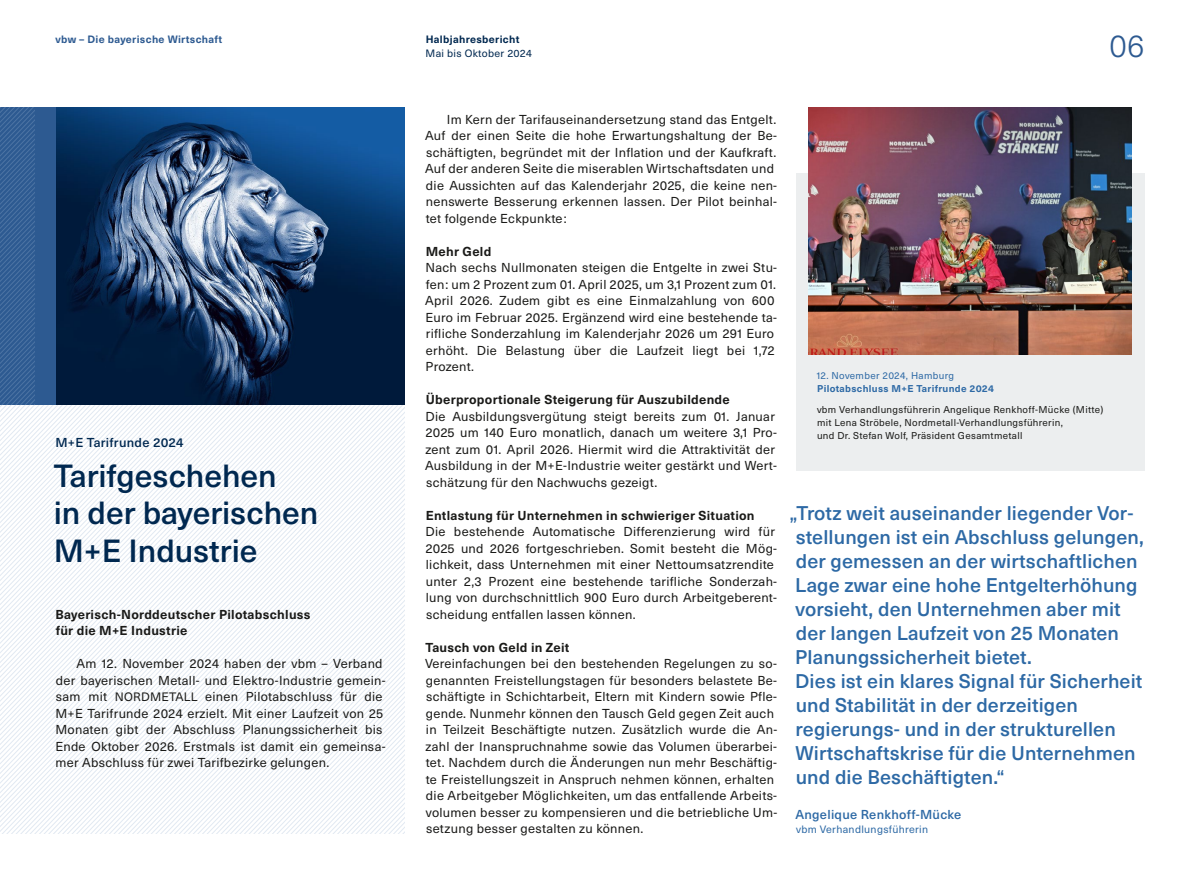
<style>
.page{position:relative;width:1200px;height:893px;background:#fff}
.page>*{position:absolute;margin:0;border:0;box-sizing:border-box;transform-origin:0 0}
.t1{font:500 31.5px/37.5px "Neue Haas Unica Pro";color:#002850}
.t2{font:300 31.5px "Neue Haas Unica Pro";color:#2d5a91}
.t3{font:500 19.5px/24px "Neue Haas Unica Pro";letter-spacing:.005em;color:#2d69a5}
.t4{font:12.75px/16.5px "Neue Haas Unica Pro";letter-spacing:.02em;color:#1a1a18}
.t5{font:700 12.75px/16.5px "Neue Haas Unica Pro";letter-spacing:.02em;color:#1a1a18}
.t6{font:500 12.75px "Neue Haas Unica Pro";letter-spacing:.02em;color:#2d69a5}
.t7{font:500 12.75px "Neue Haas Unica Pro";letter-spacing:.02em;color:#002850}
.t8{font:700 10.5px "Neue Haas Unica Pro";letter-spacing:.03em;color:#2d5a91}
.t9{font:10.5px "Neue Haas Unica Pro";letter-spacing:.03em;color:#2d69a5}
.t10{font:700 10.5px "Neue Haas Unica Pro";letter-spacing:.03em;color:#002850}
.t11{font:10.5px "Neue Haas Unica Pro";letter-spacing:.03em;color:#002850}
.t12{font:9.75px/13.2px "Neue Haas Unica Pro";letter-spacing:.035em;color:#1a1a18}
.t13{font:700 9.75px "Neue Haas Unica Pro";letter-spacing:.035em;color:#2d69a5}
.t14{font:9.75px "Neue Haas Unica Pro";letter-spacing:.035em;color:#2d69a5}
.s1{font-size:12px}
</style>
<div class="page">
<svg style="left:158px;top:404px;width:5px;height:429px"></svg>
<svg style="left:163px;top:404px;width:5px;height:429px"></svg>
<svg style="left:172px;top:404px;width:5px;height:429px"></svg>
<svg style="left:177px;top:404px;width:5px;height:429px"></svg>
<svg style="left:186px;top:404px;width:5px;height:429px"></svg>
<svg style="left:191px;top:404px;width:5px;height:429px"></svg>
<svg style="left:200px;top:404px;width:5px;height:429px"></svg>
<svg style="left:205px;top:404px;width:5px;height:429px"></svg>
<svg style="left:210px;top:404px;width:4px;height:429px"></svg>
<svg style="left:214px;top:404px;width:5px;height:429px"></svg>
<svg style="left:219px;top:404px;width:5px;height:429px"></svg>
<svg style="left:224px;top:404px;width:4px;height:429px"></svg>
<svg style="left:228px;top:404px;width:5px;height:429px"></svg>
<svg style="left:233px;top:404px;width:5px;height:429px"></svg>
<svg style="left:238px;top:404px;width:4px;height:429px"></svg>
<svg style="left:242px;top:404px;width:5px;height:429px"></svg>
<svg style="left:247px;top:404px;width:5px;height:429px"></svg>
<svg style="left:252px;top:404px;width:4px;height:429px"></svg>
<svg style="left:256px;top:404px;width:5px;height:429px"></svg>
<svg style="left:261px;top:404px;width:5px;height:429px"></svg>
<svg style="left:266px;top:404px;width:4px;height:429px"></svg>
<svg style="left:270px;top:404px;width:5px;height:429px"></svg>
<svg style="left:275px;top:404px;width:5px;height:429px"></svg>
<svg style="left:280px;top:404px;width:4px;height:429px"></svg>
<svg style="left:284px;top:404px;width:5px;height:429px"></svg>
<svg style="left:289px;top:404px;width:5px;height:429px"></svg>
<svg style="left:294px;top:404px;width:4px;height:429px"></svg>
<svg style="left:298px;top:404px;width:5px;height:429px"></svg>
<svg style="left:303px;top:404px;width:4px;height:429px"></svg>
<svg style="left:307px;top:404px;width:97px;height:429px"></svg>
<img style="left:95px;top:107px;width:309px;height:297px">
<svg style="left:0;top:107px;width:95px;height:726px"></svg>
<div style="left:795px;top:173px;width:349px;height:297px;background:#eceeef"></div>
<img style="left:808px;top:107px;width:323px;height:248px">
<p class="t8" style="left:56px;top:33px;width:168px">vbw – Die bayerische Wirtschaft</p>
<h1 class="t2" style="left:1108px;top:28px;width:37px">06</h1>
<p class="t10" style="left:425px;top:33px;width:95px">Halbjahresbericht</p>
<p class="t11" style="left:425px;top:47px;width:108px">Mai bis Oktober 2024</p>
<p class="t7" style="left:55px;top:435px;width:130px">M+E Tarifrunde 2024</p>
<h1 class="t1" style="left:54px;top:457px;width:266px">Tarifgeschehen<br>in der bayerischen<br>M+E Industrie</h1>
<p class="t5" style="left:56px;top:606px;width:256px">Bayerisch-Norddeutscher Pilotabschluss für die M+E Industrie</p>
<p class="t4" style="left:55px;top:656px;width:331px;text-indent:21px">Am 12. November 2024 haben der vbm – Verband der bayerischen Metall- und Elektro-Industrie gemein&shy;sam mit <span class="s1">NORDMETALL</span> einen Pilotabschluss für die M+E Tarifrunde 2024 erzielt. Mit einer Laufzeit von 25<br>Monaten gibt der Abschluss Planungssicherheit bis Ende Oktober 2026. Erstmals ist damit ein gemeinsa&shy;mer Abschluss für zwei Tarifbezirke gelungen.</p>
<p class="t4" style="left:425px;top:111px;width:353px;text-indent:22px">Im Kern der Tarifauseinandersetzung stand das Entgelt.<br>Auf der einen Seite die hohe Erwartungshaltung der Be&shy;schäftigten, begründet mit der Inflation und der Kaufkraft.<br>Auf der anderen Seite die miserablen Wirtschaftsdaten und die Aussichten auf das Kalenderjahr 2025, die keine nen&shy;nenswerte Besserung erkennen lassen. Der Pilot beinhal&shy;tet folgende Eckpunkte:</p>
<p class="t5" style="left:425px;top:243px;width:67px">Mehr Geld</p>
<p class="t4" style="left:425px;top:260px;width:353px">Nach sechs Nullmonaten steigen die Entgelte in zwei Stu&shy;fen: um 2 Prozent zum 01. April 2025, um 3,1 Prozent zum 01.<br>April 2026. Zudem gibt es eine Einmalzahlung von 600<br>Euro im Februar 2025. Ergänzend wird eine bestehende ta&shy;rifliche Sonderzahlung im Kalenderjahr 2026 um 291 Euro erhöht. Die Belastung über die Laufzeit liegt bei 1,72<br>Prozent.</p>
<p class="t5" style="left:425px;top:392px;width:305px">Überproportionale Steigerung für Auszubildende</p>
<p class="t4" style="left:425px;top:408px;width:353px">Die Ausbildungsvergütung steigt bereits zum 01. Januar 2025 um 140 Euro monatlich, danach um weitere 3,1 Pro&shy;zent zum 01. April 2026. Hiermit wird die Attraktivität der Ausbildung in der M+E-Industrie weiter gestärkt und Wert&shy;schätzung für den Nachwuchs gezeigt.</p>
<p class="t5" style="left:425px;top:507px;width:330px">Entlastung für Unternehmen in schwieriger Situation</p>
<p class="t4" style="left:425px;top:524px;width:353px">Die bestehende Automatische Differenzierung wird für 2025 und 2026 fortgeschrieben. Somit besteht die Mög&shy;lichkeit, dass Unternehmen mit einer Nettoumsatzrendite unter 2,3 Prozent eine bestehende tarifliche Sonderzah&shy;lung von durchschnittlich 900 Euro durch Arbeitgeberent&shy;scheidung entfallen lassen können.</p>
<p class="t5" style="left:425px;top:639px;width:145px">Tausch von Geld in Zeit</p>
<p class="t4" style="left:425px;top:656px;width:353px">Vereinfachungen bei den bestehenden Regelungen zu so&shy;genannten Freistellungstagen für besonders belastete Be&shy;schäftigte in Schichtarbeit, Eltern mit Kindern sowie Pfle&shy;gende. Nunmehr können den Tausch Geld gegen Zeit auch in Teilzeit Beschäftigte nutzen. Zusätzlich wurde die An&shy;zahl der Inanspruchnahme sowie das Volumen überarbei&shy;tet. Nachdem durch die Änderungen nun mehr Beschäftig&shy;te Freistellungszeit in Anspruch nehmen können, erhalten die Arbeitgeber Möglichkeiten, um das entfallende Arbeits&shy;volumen besser zu kompensieren und die betriebliche Um&shy;setzung besser gestalten zu können.</p>
<p class="t14" style="left:816px;top:370px;width:139px">12. November 2024, Hamburg</p>
<p class="t13" style="left:817px;top:383px;width:178px">Pilotabschluss M+E Tarifrunde 2024</p>
<p class="t12" style="left:816px;top:403px;width:288px">vbm Verhandlungsführerin Angelique Renkhoff-Mücke (Mitte) mit Lena Ströbele, Nordmetall-Verhandlungsführerin,<br>und Dr. Stefan Wolf, Präsident Gesamtmetall</p>
<p class="t3" style="left:789px;top:501px;width:355px">„Trotz weit auseinander liegender Vor&shy;stellungen ist ein Abschluss gelungen, der gemessen an der wirtschaftlichen Lage zwar eine hohe Entgelterhöhung vorsieht, den Unternehmen aber mit der langen Laufzeit von 25 Monaten Planungssicherheit bietet.<br>Dies ist ein klares Signal für Sicherheit und Stabilität in der derzeitigen regierungs- und in der strukturellen Wirtschaftskrise für die Unternehmen und die Beschäftigten.“</p>
<p class="t6" style="left:795px;top:807px;width:167px">Angelique Renkhoff-Mücke</p>
<p class="t9" style="left:796px;top:823px;width:133px">vbm Verhandlungsführerin</p>
</div>
